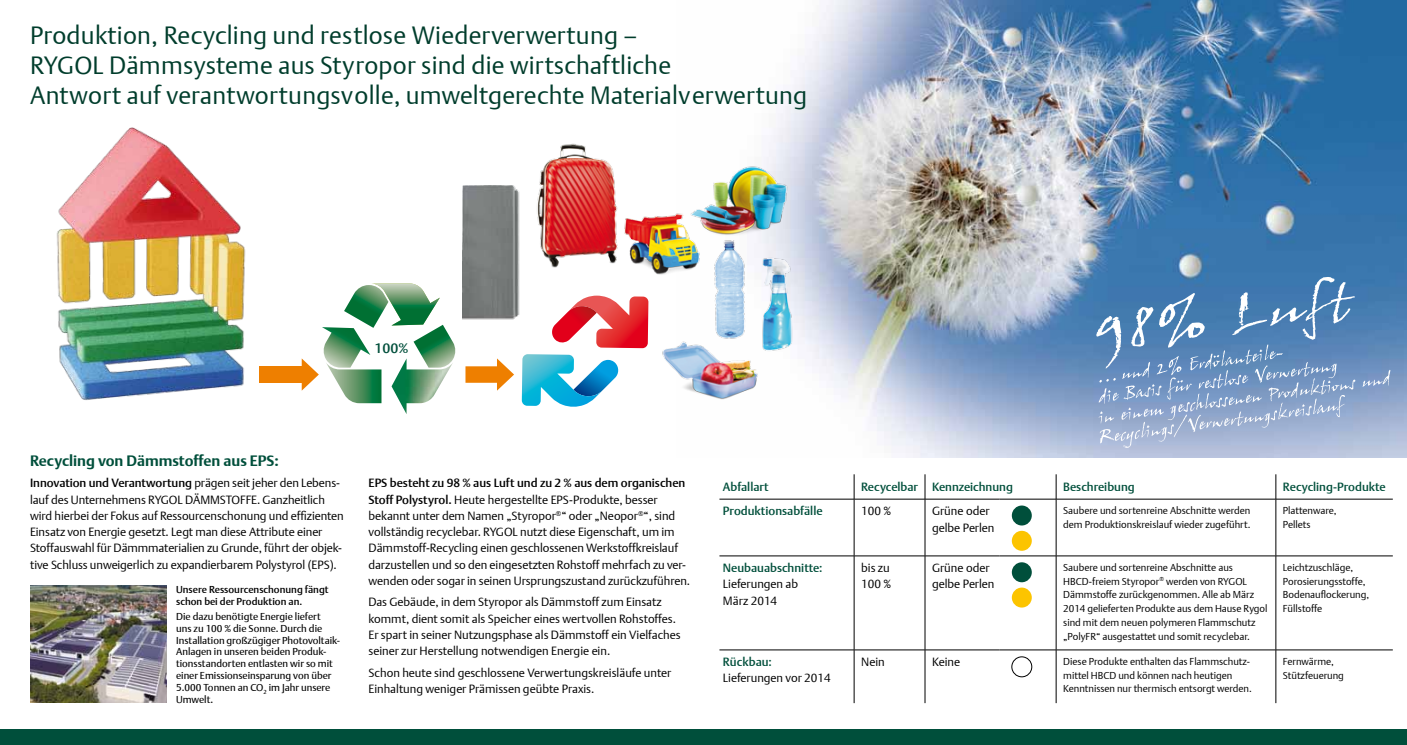
<style>
.page{position:relative;width:1407px;height:745px;background:#fff}
.page>*{position:absolute;margin:0;border:0;box-sizing:border-box;transform-origin:0 0}
.t1{font:24.88px/30px "DTL Argo T Light";letter-spacing:.01em;color:#003d2c}
.t2{font:700 15px "DTL Argo T";color:#004f3b}
.t3{font:13.75px "DTL Argo T Medium";color:#004f3b}
.t4{font:11.88px/16.2px "DTL Argo T Light";letter-spacing:-.005em;color:#000}
.t5{font:11.88px "DTL Argo T Medium";color:#004f3b}
.t6{font:11.88px "DTL Argo T Medium";letter-spacing:-.005em;color:#000}
.t7{font:10px/13.8px "DTL Argo T Light";color:#000}
.t8{font:10px/11.8px "DTL Argo T";color:#000}
.t9{font:10px/11.8px "DTL Argo T Medium";color:#000}
.s1{font-family:"DTL Argo T Light"}
.s2{font-family:"DTL Argo T Medium"}
</style>
<div class="page">
<div style="left:0;top:728px;width:1407px;height:16px;background:#004f3b"></div>
<img style="left:754px;top:0;width:653px;height:457px">
<img style="left:30px;top:585px;width:137px;height:117px">
<img style="left:56px;top:127px;width:190px;height:273px">
<svg style="left:465px;top:358px;width:49px;height:32px"></svg>
<div style="left:259px;top:366px;width:45px;height:16px;background:#ee7f00"></div>
<img style="left:400px;top:403px;width:22px;height:11px">
<svg style="left:302px;top:283px;width:154px;height:120px"></svg>
<img style="left:755px;top:256px;width:43px;height:105px">
<img style="left:714px;top:240px;width:31px;height:99px">
<img style="left:537px;top:143px;width:81px;height:125px">
<img style="left:624px;top:213px;width:76px;height:62px">
<svg style="left:552px;top:295px;width:96px;height:53px"></svg>
<svg style="left:522px;top:354px;width:97px;height:53px"></svg>
<img style="left:688px;top:163px;width:101px;height:74px">
<img style="left:462px;top:185px;width:58px;height:135px">
<img style="left:662px;top:341px;width:100px;height:59px">
<svg style="left:1096px;top:271px;width:294px;height:180px;background:#7599c3"></svg>
<svg style="left:854px;top:474px;width:1px;height:24px"></svg>
<svg style="left:925px;top:474px;width:1px;height:24px"></svg>
<svg style="left:1056px;top:474px;width:1px;height:24px"></svg>
<svg style="left:1275px;top:474px;width:1px;height:24px"></svg>
<hr style="left:719px;top:498px;width:135px;height:1px;background:#000">
<hr style="left:854px;top:498px;width:71px;height:1px;background:#000">
<hr style="left:854px;top:499px;width:1px;height:56px;background:#000">
<hr style="left:925px;top:498px;width:74px;height:1px;background:#000">
<hr style="left:925px;top:499px;width:1px;height:56px;background:#000">
<hr style="left:999px;top:498px;width:57px;height:1px;background:#000">
<hr style="left:1056px;top:498px;width:220px;height:1px;background:#000">
<hr style="left:1056px;top:499px;width:1px;height:56px;background:#000">
<hr style="left:1276px;top:498px;width:117px;height:1px;background:#000">
<hr style="left:1275px;top:499px;width:1px;height:56px;background:#000">
<hr style="left:719px;top:555px;width:135px;height:1px;background:#000">
<hr style="left:854px;top:555px;width:71px;height:1px;background:#000">
<hr style="left:854px;top:555px;width:1px;height:94px;background:#000">
<hr style="left:925px;top:555px;width:74px;height:1px;background:#000">
<hr style="left:925px;top:555px;width:1px;height:94px;background:#000">
<hr style="left:999px;top:555px;width:57px;height:1px;background:#000">
<hr style="left:1056px;top:555px;width:220px;height:1px;background:#000">
<hr style="left:1056px;top:555px;width:1px;height:94px;background:#000">
<hr style="left:1276px;top:555px;width:117px;height:1px;background:#000">
<hr style="left:1275px;top:555px;width:1px;height:94px;background:#000">
<hr style="left:719px;top:649px;width:135px;height:1px;background:#000">
<hr style="left:854px;top:649px;width:71px;height:1px;background:#000">
<hr style="left:854px;top:649px;width:1px;height:53px;background:#000">
<hr style="left:925px;top:649px;width:74px;height:1px;background:#000">
<hr style="left:925px;top:649px;width:1px;height:53px;background:#000">
<hr style="left:999px;top:649px;width:57px;height:1px;background:#000">
<hr style="left:1056px;top:649px;width:220px;height:1px;background:#000">
<hr style="left:1056px;top:649px;width:1px;height:53px;background:#000">
<hr style="left:1276px;top:649px;width:117px;height:1px;background:#000">
<hr style="left:1275px;top:649px;width:1px;height:53px;background:#000">
<div style="left:1012px;top:505px;width:20px;height:20px;background:#004f3b;border-radius:50%"></div>
<div style="left:1012px;top:530px;width:20px;height:20px;background:#fcc400;border-radius:50%"></div>
<div style="left:1012px;top:562px;width:20px;height:20px;background:#004f3b;border-radius:50%"></div>
<div style="left:1012px;top:587px;width:20px;height:20px;background:#fcc400;border-radius:50%"></div>
<div style="left:1011px;top:656px;width:21px;height:20px;border:1px solid #000;border-radius:50%"></div>
<h1 class="t1" style="left:30px;top:20px;width:778px">Produktion, Recycling und restlose Wiederverwertung –<br>RYGOL Dämmsysteme aus Styropor sind die wirtschaftliche<br>Antwort auf verantwortungsvolle, umweltgerechte Materialverwertung</h1>
<p class="t3" style="left:375px;top:339px;width:35px">100%</p>
<p class="t2" style="left:30px;top:451px;width:250px">Recycling von Dämmstoffen aus EPS:</p>
<p class="t6" style="left:30px;top:475px;width:311px">Innovation und Verantwortung <span class="s1">prägen seit jeher den Lebens-</span></p>
<p class="t4" style="left:30px;top:491px;width:315px">lauf des Unternehmens RYGOL DÄMMSTOFFE. Ganzheitlich wird hierbei der Fokus auf Ressourcenschonung und effizienten Einsatz von Energie gesetzt. Legt man diese Attribute einer Stoffauswahl für Dämmmaterialien zu Grunde, führt der objek&shy;tive Schluss unweigerlich zu expandierbarem Polystyrol (EPS).</p>
<p class="t9" style="left:176px;top:583px;width:154px">Unsere Ressourcenschonung fängt schon bei der Produktion an.</p>
<p class="t8" style="left:176px;top:610px;width:166px">Die dazu benötigte Energie liefert<br>uns zu 100 % die Sonne. Durch die<br>Installation großzügiger Photovoltaik-<br>Anlagen in unseren beiden Produk&shy;tionsstandorten entlasten wir so mit einer Emissionseinsparung von über<br>5.000 Tonnen an CO<sub>2</sub> im Jahr unsere<br>Umwelt.</p>
<p class="t6" style="left:369px;top:475px;width:318px">EPS besteht zu 98 % aus Luft und zu 2 % aus dem organischen</p>
<p class="t4" style="left:369px;top:490px;width:323px"><span class="s2">Stoff Polystyrol.</span> Heute hergestellte EPS-Produkte, besser bekannt unter dem Namen „Styropor<sup>®</sup>“ oder „Neopor<sup>®</sup>“, sind vollständig recyclebar. RYGOL nutzt diese Eigenschaft, um im Dämmstoff-Recycling einen geschlossenen Werkstoffkreislauf darzustellen und so den eingesetzten Rohstoff mehrfach zu ver&shy;wenden oder sogar in seinen Ursprungszustand zurückzuführen.</p>
<p class="t4" style="left:369px;top:593px;width:314px">Das Gebäude, in dem Styropor als Dämmstoff zum Einsatz kommt, dient somit als Speicher eines wertvollen Rohstoffes.<br>Er spart in seiner Nutzungsphase als Dämmstoff ein Vielfaches seiner zur Herstellung notwendigen Energie ein.</p>
<p class="t4" style="left:369px;top:664px;width:304px">Schon heute sind geschlossene Verwertungskreisläufe unter<br>Einhaltung weniger Prämissen geübte Praxis.</p>
<p class="t5" style="left:723px;top:479px;width:47px">Abfallart</p>
<p class="t5" style="left:861px;top:479px;width:153px">Recycelbar Kennzeichnung</p>
<p class="t5" style="left:1063px;top:479px;width:73px">Beschreibung</p>
<p class="t5" style="left:1283px;top:479px;width:104px">Recycling-Produkte</p>
<p class="t5" style="left:723px;top:504px;width:101px">Produktionsabfälle</p>
<p class="t4" style="left:861px;top:502px;width:31px">100 %</p>
<p class="t4" style="left:932px;top:502px;width:64px">Grüne oder gelbe Perlen</p>
<p class="t7" style="left:1063px;top:503px;width:189px">Saubere und sortenreine Abschnitte werden dem Produktionskreislauf wieder zugeführt.</p>
<p class="t7" style="left:1283px;top:503px;width:55px">Plattenware,<br>Pellets</p>
<p class="t5" style="left:723px;top:560px;width:101px">Neubauabschnitte:</p>
<p class="t4" style="left:723px;top:575px;width:77px">Lieferungen ab<br>März 2014</p>
<p class="t4" style="left:861px;top:559px;width:31px">bis zu<br>100 %</p>
<p class="t4" style="left:932px;top:559px;width:64px">Grüne oder gelbe Perlen</p>
<p class="t7" style="left:1063px;top:560px;width:206px">Saubere und sortenreine Abschnitte aus HBCD-freiem Styropor<sup>®</sup> werden von RYGOL Dämmstoffe zurückgenommen. Alle ab März 2014 gelieferten Produkte aus dem Hause Rygol sind mit dem neuen polymeren Flammschutz „PolyFR“ ausgestattet und somit recyclebar.</p>
<p class="t7" style="left:1283px;top:560px;width:88px">Leichtzuschläge,<br>Porosierungsstoffe,<br>Bodenauflockerung,<br>Füllstoffe</p>
<p class="t5" style="left:723px;top:654px;width:50px">Rückbau:</p>
<p class="t4" style="left:723px;top:669px;width:109px">Lieferungen vor 2014</p>
<p class="t4" style="left:861px;top:653px;width:25px">Nein</p>
<p class="t4" style="left:932px;top:653px;width:30px">Keine</p>
<p class="t7" style="left:1063px;top:653px;width:190px">Diese Produkte enthalten das Flammschutz&shy;mittel HBCD und können nach heutigen<br>Kenntnissen nur thermisch entsorgt werden.</p>
<p class="t7" style="left:1283px;top:653px;width:63px">Fernwärme,<br>Stützfeuerung</p>
</div>
